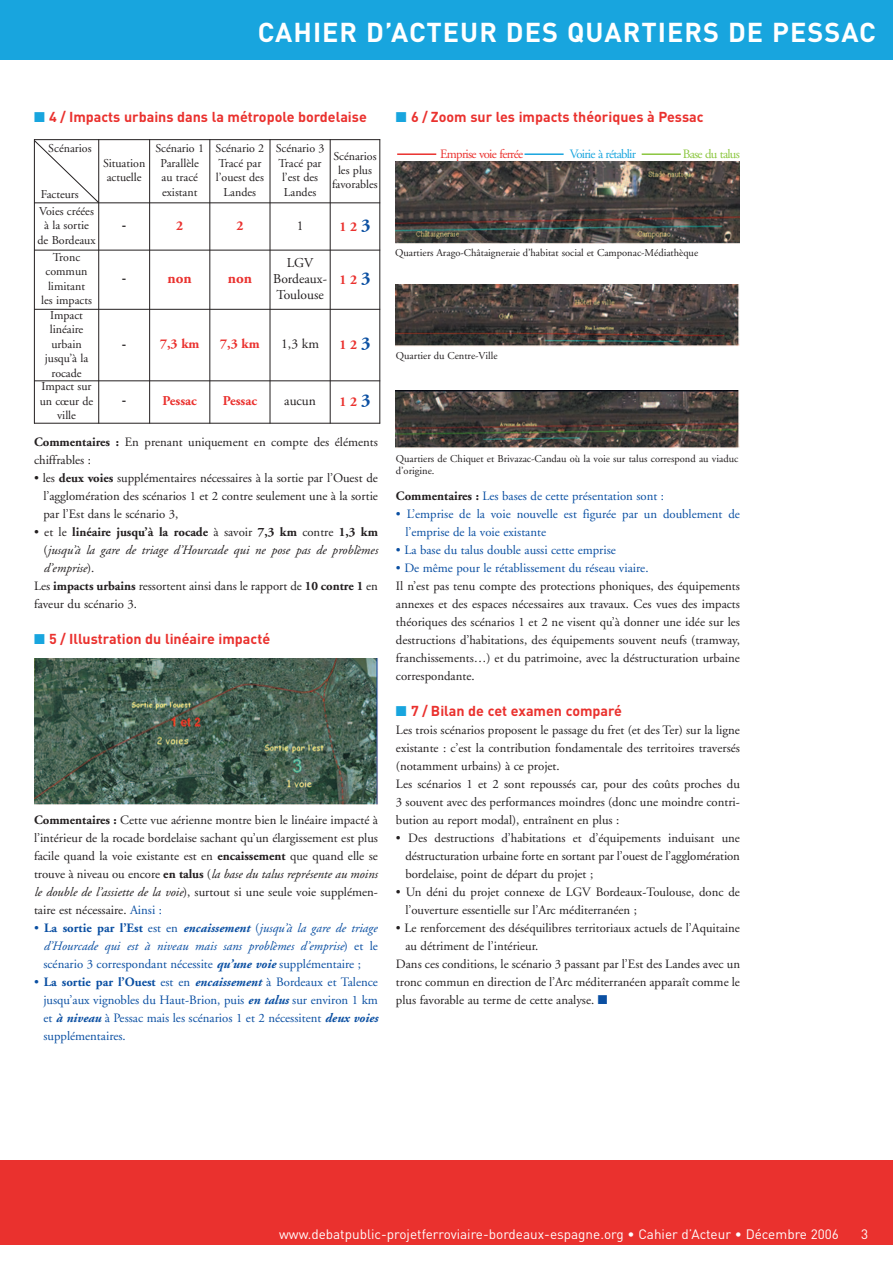
<style>
.page{position:relative;width:893px;height:1263px;background:#fff}
.page>*{position:absolute;margin:0;border:0;box-sizing:border-box;transform-origin:0 0}
.t1{font:700 27px "DIN";letter-spacing:.04em;color:#fff}
.t2{font:700 15px "Adobe Garamond";color:#ea312e}
.t3{font:700 14.25px "DIN";color:#ea312e}
.t4{font:13.5px "DIN";color:#fff}
.t5{font:700 13.5px "Adobe Garamond";color:#ea312e}
.t6{font:13.5px/16.2px "Adobe Garamond";color:#231f20;text-align:center}
.t7{font:13.5px "Helvetica";color:#231f20}
.t8{font:12.75px/18px "Adobe Garamond";color:#231f20;text-align:justify}
.t9{font:12.75px/18px "Adobe Garamond";color:#0a4fa2;text-align:justify}
.t10{font:italic 12.75px/18px "Adobe Garamond";color:#0a4fa2;text-align:justify}
.t11{font:italic 12.75px "Adobe Garamond";color:#231f20}
.t12{font:700 12.75px "Adobe Garamond";color:#231f20}
.t13{font:12.75px "Adobe Garamond";letter-spacing:-.055em;color:#ea312e}
.t14{font:12.75px "Adobe Garamond";letter-spacing:-.055em;color:#18a5de}
.t15{font:12.75px "Adobe Garamond";letter-spacing:-.055em;color:#8bc63e}
.t16{font:12px/14.4px "Adobe Garamond";color:#231f20;text-align:center}
.t17{font:10.5px/12.6px "Adobe Garamond";color:#231f20}
.s1{color:#18a5de}
.s2{font-size:18px;color:#0a4fa2}
.s3{font-weight:700}
.s4{font-weight:400}
.s5{font-style:normal}
.s6{font-style:italic}
.s7{color:#0a4fa2}
.s8{font-weight:700;font-style:normal}
.s9{font-weight:700;font-style:italic}
.s10{font-weight:700;color:#231f20}
</style>
<div class="page">
<div style="left:0;top:0;width:893px;height:60px;background:#18a5de"></div>
<div style="left:0;top:1160px;width:893px;height:85px;background:#ea312e"></div>
<hr style="left:34px;top:139px;width:1px;height:285px;background:#231f20">
<hr style="left:98px;top:139px;width:1px;height:285px;background:#231f20">
<hr style="left:149px;top:139px;width:1px;height:285px;background:#231f20">
<hr style="left:209px;top:139px;width:1px;height:285px;background:#231f20">
<hr style="left:270px;top:139px;width:1px;height:285px;background:#231f20">
<hr style="left:330px;top:139px;width:1px;height:285px;background:#231f20">
<hr style="left:379px;top:139px;width:1px;height:285px;background:#231f20">
<hr style="left:34px;top:139px;width:346px;height:1px;background:#231f20">
<hr style="left:34px;top:202px;width:346px;height:1px;background:#231f20">
<hr style="left:34px;top:250px;width:346px;height:1px;background:#231f20">
<hr style="left:34px;top:309px;width:346px;height:1px;background:#231f20">
<hr style="left:34px;top:380px;width:346px;height:1px;background:#231f20">
<hr style="left:34px;top:423px;width:346px;height:1px;background:#231f20">
<svg style="left:33px;top:140px;width:67px;height:64px"></svg>
<img style="left:34px;top:659px;width:344px;height:145px">
<img style="left:396px;top:162px;width:344px;height:82px">
<img style="left:396px;top:284px;width:344px;height:63px">
<img style="left:396px;top:391px;width:344px;height:57px">
<hr style="left:397px;top:153px;width:39px;height:2px;background:#ea312e">
<hr style="left:524px;top:153px;width:40px;height:2px;background:#18a5de">
<hr style="left:642px;top:153px;width:39px;height:2px;background:#8bc63e">
<h1 class="t1" style="left:258px;top:17px;width:620px">CAHIER D’ACTEUR DES QUARTIERS DE PESSAC</h1>
<p class="t3" style="left:34px;top:108px;width:334px"><span class="s1">■</span> 4 / Impacts urbains dans la métropole bordelaise</p>
<p class="t16" style="left:48px;top:142px;width:45px">Scénarios</p>
<p class="t16" style="left:41px;top:188px;width:39px">Facteurs</p>
<p class="t16" style="left:103px;top:157px;width:44px">Situation actuelle</p>
<p class="t16" style="left:155px;top:142px;width:50px">Scénario 1<br>Parallèle au tracé existant</p>
<p class="t16" style="left:216px;top:142px;width:50px">Scénario 2<br>Tracé par l’ouest des<br>Landes</p>
<p class="t16" style="left:276px;top:142px;width:50px">Scénario 3<br>Tracé par l’est des<br>Landes</p>
<p class="t16" style="left:332px;top:150px;width:47px">Scénarios les plus favorables</p>
<p class="t16" style="left:38px;top:205px;width:60px">Voies créées à la sortie de Bordeaux</p>
<p class="t16" style="left:41px;top:251px;width:52px">Tronc commun limitant les impacts</p>
<p class="t16" style="left:45px;top:309px;width:45px">Impact linéaire urbain jusqu’à la rocade</p>
<p class="t16" style="left:40px;top:380px;width:55px">Impact sur un cœur de ville</p>
<p class="t7" style="left:122px;top:220px;width:6px">-</p>
<p class="t5" style="left:176px;top:220px;width:9px">2</p>
<p class="t5" style="left:236px;top:220px;width:9px">2</p>
<p class="t6" style="left:297px;top:218px;width:8px">1</p>
<p class="t5" style="left:339px;top:221px;width:33px">12<span class="s2">3</span></p>
<p class="t7" style="left:122px;top:273px;width:6px">-</p>
<p class="t2" style="left:168px;top:272px;width:26px">non</p>
<p class="t2" style="left:228px;top:272px;width:26px">non</p>
<p class="t6" style="left:273px;top:255px;width:55px">LGV<br>Bordeaux-<br>Toulouse</p>
<p class="t5" style="left:339px;top:274px;width:33px">12<span class="s2">3</span></p>
<p class="t7" style="left:122px;top:339px;width:6px">-</p>
<p class="t5" style="left:160px;top:338px;width:41px">7,3 km</p>
<p class="t5" style="left:220px;top:338px;width:41px">7,3 km</p>
<p class="t6" style="left:281px;top:337px;width:39px">1,3 km</p>
<p class="t5" style="left:339px;top:339px;width:33px">12<span class="s2">3</span></p>
<p class="t7" style="left:122px;top:396px;width:6px">-</p>
<p class="t5" style="left:163px;top:395px;width:36px">Pessac</p>
<p class="t5" style="left:223px;top:395px;width:36px">Pessac</p>
<p class="t6" style="left:284px;top:394px;width:33px">aucun</p>
<p class="t5" style="left:339px;top:396px;width:33px">12<span class="s2">3</span></p>
<p class="t8" style="left:34px;top:434px;width:345px"><span class="s3">Commentaires :</span> En prenant uniquement en compte des éléments chiffrables :</p>
<p class="t8" style="left:43px;top:470px;width:336px;text-indent:-9px">• les <span class="s3">deux voies</span> supplémentaires nécessaires à la sortie par l’Ouest de l’agglomération des scénarios 1 et 2 contre seulement une à la sortie par l’Est dans le scénario 3,</p>
<p class="t12" style="left:34px;top:526px;width:345px"><span class="s4">• et le</span> linéaire jusqu’à la rocade <span class="s4">à savoir</span> 7,3 km <span class="s4">contre</span> 1,3 km</p>
<p class="t11" style="left:43px;top:544px;width:336px"><span class="s5">(</span>jusqu’à la gare de triage d’Hourcade qui ne pose pas de problèmes</p>
<p class="t11" style="left:43px;top:562px;width:52px">d’emprise<span class="s5">).</span></p>
<p class="t8" style="left:34px;top:578px;width:345px">Les <span class="s3">impacts urbains</span> ressortent ainsi dans le rapport de <span class="s3">10 contre 1</span> en</p>
<p class="t8" style="left:34px;top:596px;width:105px">faveur du scénario 3.</p>
<p class="t3" style="left:34px;top:630px;width:238px"><span class="s1">■</span> 5 / Illustration du linéaire impacté</p>
<p class="t8" style="left:34px;top:812px;width:346px"><span class="s3">Commentaires :</span> Cette vue aérienne montre bien le linéaire impacté à l’intérieur de la rocade bordelaise sachant qu’un élargissement est plus facile quand la voie existante est en <span class="s3">encaissement</span> que quand elle se trouve à niveau ou encore <span class="s3">en talus</span> (<span class="s6">la base du talus représente au moins le double de l’assiette de la voie</span>), surtout si une seule voie supplémen&shy;taire est nécessaire. <span class="s7">Ainsi :</span></p>
<p class="t10" style="left:43px;top:920px;width:336px;text-indent:-9px"><span class="s5">•</span> <span class="s8">La sortie par l’Est</span> <span class="s5">est en</span> <span class="s3">encaissement</span> <span class="s5">(</span>jusqu’à la gare de triage d’Hourcade qui est à niveau mais sans problèmes d’emprise<span class="s5">) et le scénario 3 correspondant nécessite</span> <span class="s3">qu’une voie</span> <span class="s5">supplémentaire ;</span></p>
<p class="t9" style="left:43px;top:974px;width:336px;text-indent:-9px">• <span class="s3">La sortie par l’Ouest</span> est en <span class="s9">encaissement</span> à Bordeaux et Talence jusqu’aux vignobles du Haut-Brion, puis <span class="s9">en talus</span> sur environ 1 km et <span class="s9">à niveau</span> à Pessac mais les scénarios 1 et 2 nécessitent <span class="s9">deux voies </span>supplémentaires.</p>
<p class="t3" style="left:396px;top:108px;width:309px"><span class="s1">■</span> 6 / Zoom sur les impacts théoriques à Pessac</p>
<p class="t13" style="left:440px;top:148px;width:84px">Emprise voie ferrée</p>
<p class="t14" style="left:570px;top:148px;width:68px">Voirie à rétablir</p>
<p class="t15" style="left:683px;top:148px;width:59px">Base du talus</p>
<p class="t17" style="left:395px;top:248px;width:305px">Quartiers Arago-Châtaigneraie d’habitat social et Camponac-Médiathèque</p>
<p class="t17" style="left:396px;top:350px;width:103px">Quartier du Centre-Ville</p>
<p class="t17" style="left:396px;top:453px;width:344px">Quartiers de Chiquet et Brivazac-Candau où la voie sur talus correspond au viaduc d’origine.</p>
<p class="t9" style="left:396px;top:488px;width:270px"><span class="s10">Commentaires :</span> Les bases de cette présentation sont :</p>
<p class="t9" style="left:405px;top:506px;width:336px;text-indent:-9px">• L’emprise de la voie nouvelle est figurée par un doublement de l’emprise de la voie existante</p>
<p class="t9" style="left:396px;top:542px;width:221px">• La base du talus double aussi cette emprise</p>
<p class="t9" style="left:396px;top:560px;width:254px">• De même pour le rétablissement du réseau viaire.</p>
<p class="t8" style="left:396px;top:578px;width:346px">Il n’est pas tenu compte des protections phoniques, des équipements annexes et des espaces nécessaires aux travaux. Ces vues des impacts théoriques des scénarios 1 et 2 ne visent qu’à donner une idée sur les destructions d’habitations, des équipements souvent neufs (tramway, franchissements…) et du patrimoine, avec la déstructuration urbaine correspondante.</p>
<p class="t3" style="left:396px;top:702px;width:228px"><span class="s1">■</span> 7 / Bilan de cet examen comparé</p>
<p class="t8" style="left:396px;top:722px;width:345px;text-align:left">Les trois scénarios proposent le passage du fret (et des Ter) sur la ligne existante : c’est la contribution fondamentale des territoires traversés (notamment urbains) à ce projet.<br>Les scénarios 1 et 2 sont repoussés car, pour des coûts proches du 3 souvent avec des performances moindres (donc une moindre contri&shy;bution au report modal), entraînent en plus :</p>
<p class="t8" style="left:405px;top:830px;width:336px;text-indent:-9px">• Des destructions d’habitations et d’équipements induisant une déstructuration urbaine forte en sortant par l’ouest de l’agglomération bordelaise, point de départ du projet ;</p>
<p class="t8" style="left:405px;top:884px;width:336px;text-indent:-9px">• Un déni du projet connexe de LGV Bordeaux-Toulouse, donc de l’ouverture essentielle sur l’Arc méditerranéen ;</p>
<p class="t8" style="left:396px;top:920px;width:345px">• Le renforcement des déséquilibres territoriaux actuels de l’Aquitaine</p>
<p class="t8" style="left:405px;top:938px;width:135px">au détriment de l’intérieur.</p>
<p class="t8" style="left:396px;top:956px;width:346px">Dans ces conditions, le scénario 3 passant par l’Est des Landes avec un</p>
<p class="t8" style="left:396px;top:974px;width:345px">tronc commun en direction de l’Arc méditerranéen apparaît comme le</p>
<p class="t8" style="left:396px;top:992px;width:213px">plus favorable au terme de cette analyse. <span class="s7">■</span></p>
<p class="t4" style="left:279px;top:1227px;width:561px">www.debatpublic-projetferroviaire-bordeaux-espagne.org • Cahier d’Acteur • Décembre 2006</p>
<p class="t4" style="left:861px;top:1227px;width:9px">3</p>
</div>
